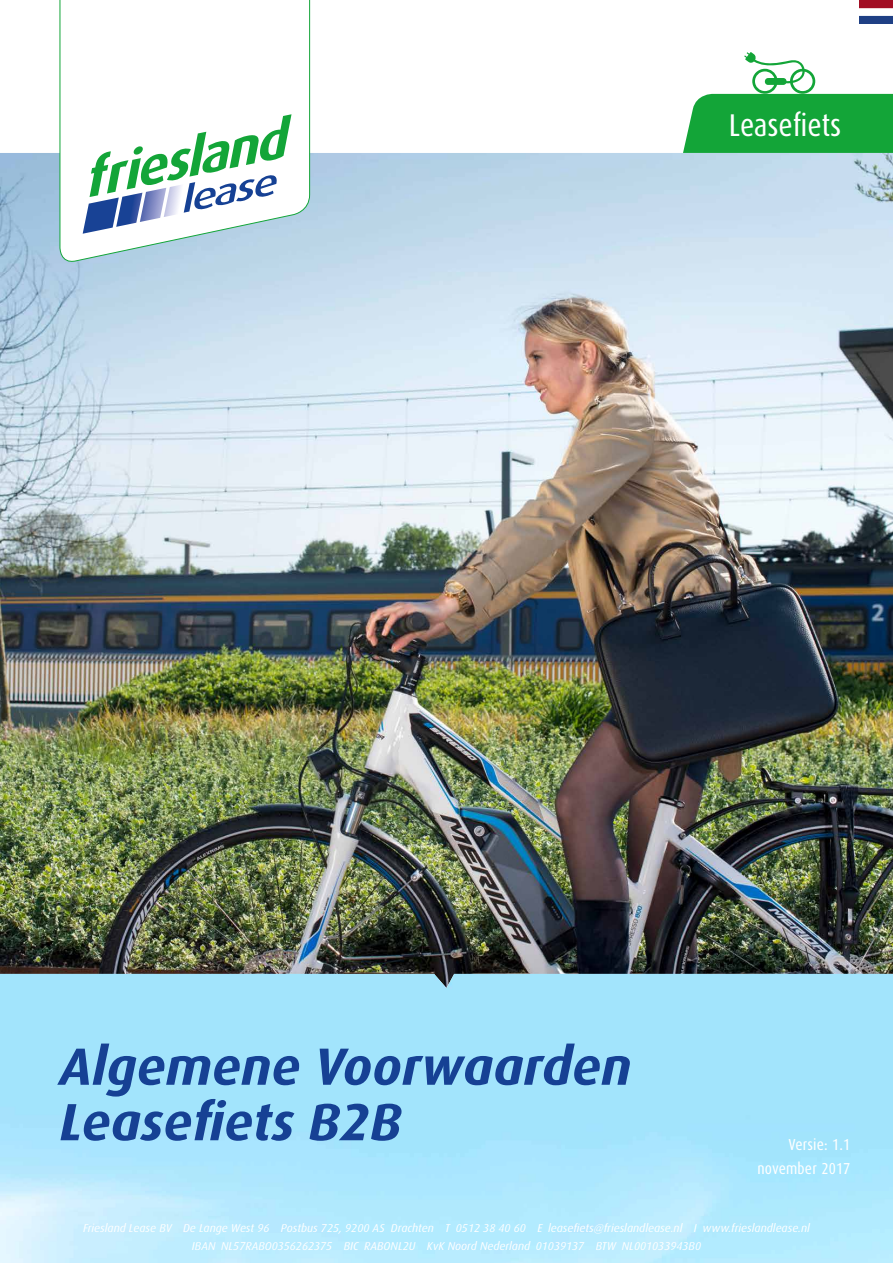
<style>
.page{position:relative;width:893px;height:1263px;background:#fff}
.page>*{position:absolute;margin:0;border:0;box-sizing:border-box;transform-origin:0 0}
.t1{font:italic 700 52.5px/55.5px "Dax";color:#164194}
.t2{font:31.5px "Dax Condensed";color:#fff}
.t3{font:15.9px/24px "Dax Condensed";letter-spacing:.01em;color:#fff;text-align:right}
.t4{font:italic 11.4px/18px "Dax";color:#fff;text-align:center}
</style>
<div class="page">
<img style="left:0;top:153px;width:893px;height:821px">
<img style="left:0;top:974px;width:893px;height:289px">
<svg style="left:674px;top:52px;width:219px;height:140px"></svg>
<svg style="left:59px;top:0;width:251px;height:264px"></svg>
<svg style="left:83px;top:114px;width:208px;height:120px"></svg>
<div style="left:859px;top:0;width:34px;height:8px;background:#a20e24"></div>
<div style="left:859px;top:16px;width:34px;height:8px;background:#1f4085"></div>
<h2 class="t2" style="left:729px;top:107px;width:114px">Leasefiets</h2>
<h1 class="t1" style="left:60px;top:1039px;width:573px">Algemene Voorwaarden<br>Leasefiets B2B</h1>
<h3 class="t3" style="left:757px;top:1132px;width:94px">Versie: 1.1 november 2017</h3>
<p class="t4" style="left:83px;top:1219px;width:728px">Friesland Lease BV De Lange West 96 Postbus 725, 9200 AS Drachten T 0512 38 40 60 E leasefiets@frieslandlease.nl I www.frieslandlease.nl<br>IBAN NL57RABO0356262375 BIC RABONL2U KvK Noord Nederland 01039137 BTW NL001033943B0</p>
</div>
